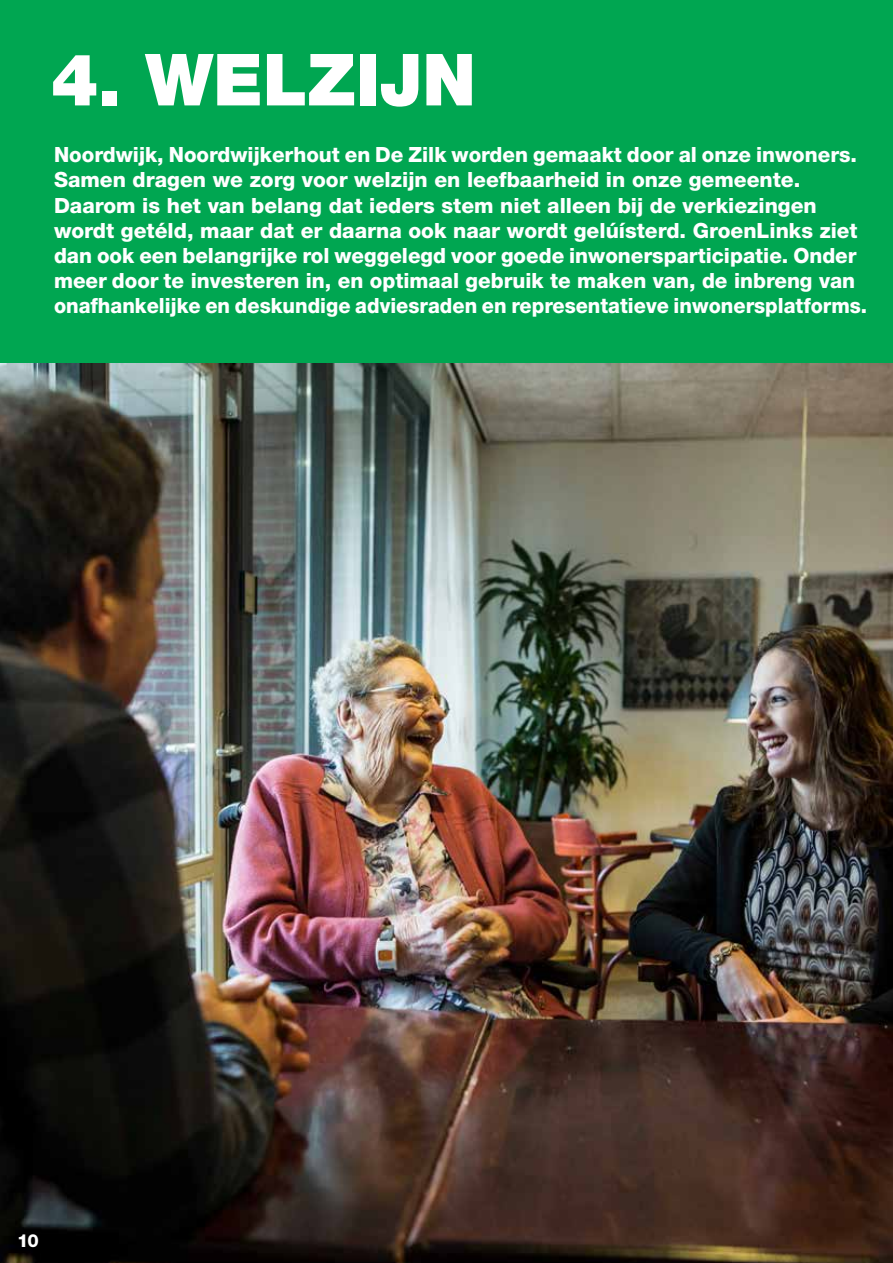
<style>
.page{position:relative;width:893px;height:1263px;background:#fff}
.page>*{position:absolute;margin:0;border:0;box-sizing:border-box;transform-origin:0 0}
.t1{font:900 72px "Helvetica Neue LT Std";color:#fff}
.t2{font:800 21px/25.2px "Helvetica Neue LT Std";color:#fff}
.t3{font:800 18px "Helvetica Neue LT Std";color:#fff}
</style>
<div class="page">
<div style="left:0;top:0;width:893px;height:364px;background:#00a651"></div>
<img style="left:0;top:364px;width:893px;height:899px">
<h1 class="t1" style="left:51px;top:37px;width:426px">4. WELZIJN</h1>
<p class="t2" style="left:54px;top:142px;width:815px">Noordwijk, Noordwijkerhout en De Zilk worden gemaakt door al onze inwoners.<br>Samen dragen we zorg voor welzijn en leefbaarheid in onze gemeente.<br>Daarom is het van belang dat ieders stem niet alleen bij de verkiezingen wordt getéld, maar dat er daarna ook naar wordt gelúísterd. GroenLinks ziet dan ook een belangrijke rol weggelegd voor goede inwonersparticipatie. Onder meer door te investeren in, en optimaal gebruik te maken van, de inbreng van onafhankelijke en deskundige adviesraden en representatieve inwonersplatforms.</p>
<p class="t3" style="left:17px;top:1230px;width:23px">10</p>
</div>
